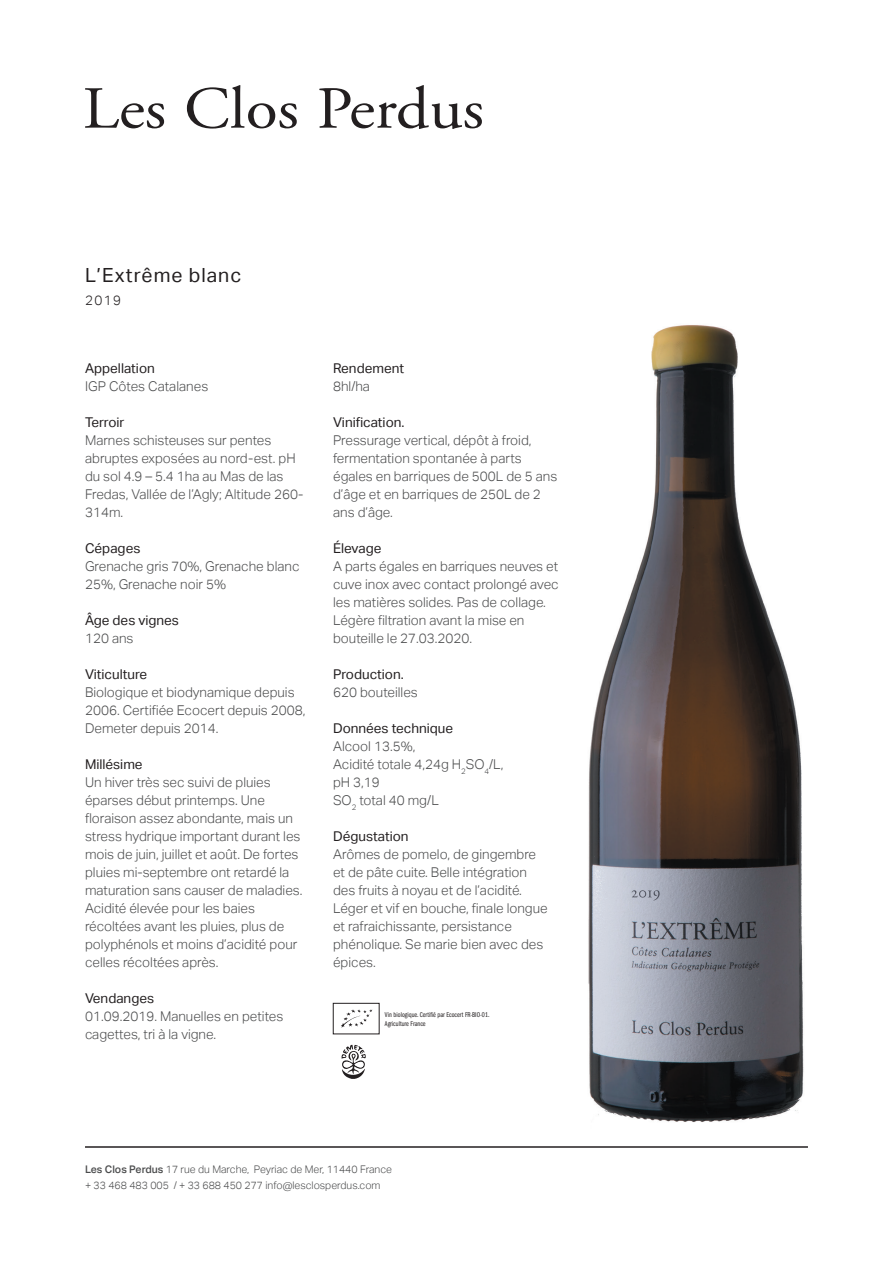
<style>
.page{position:relative;width:893px;height:1263px;background:#fff}
.page>*{position:absolute;margin:0;border:0;box-sizing:border-box;transform-origin:0 0}
.t1{font:19.5px "Aktiv Grotesk";letter-spacing:.05em;color:#231f20}
.t2{font:300 13.5px/18px "Aktiv Grotesk";color:#4b4c4d}
.t3{font:13.5px "Aktiv Grotesk";color:#231f20}
.t4{font:300 13.5px "Aktiv Grotesk";color:#231f20}
.t5{font:300 10.5px/16.5px "Aktiv Grotesk";color:#4b4c4d}
.t6{font:7.2px/8.7px "Franklin Gothic Book Cmpr";color:#231f20}
.s1{font-weight:500}
</style>
<div class="page">
<svg style="left:85px;top:88px;width:79px;height:40px"></svg>
<svg style="left:187px;top:85px;width:110px;height:44px"></svg>
<svg style="left:319px;top:85px;width:163px;height:44px"></svg>
<hr style="left:85px;top:1147px;width:723px;height:1px;background:#231f20">
<img style="left:588px;top:325px;width:216px;height:797px">
<div style="left:333px;top:1003px;width:46px;height:31px;border:1px solid #231f20"></div>
<svg style="left:341px;top:1009px;width:31px;height:19px"></svg>
<svg style="left:342px;top:1045px;width:23px;height:34px"></svg>
<h1 class="t1" style="left:85px;top:264px;width:158px">L’Extrême blanc</h1>
<p class="t4" style="left:85px;top:292px;width:38px">2019</p>
<p class="t3" style="left:85px;top:360px;width:71px">Appellation</p>
<p class="t2" style="left:85px;top:377px;width:125px">IGP Côtes Catalanes</p>
<p class="t3" style="left:85px;top:414px;width:41px">Terroir</p>
<p class="t2" style="left:85px;top:431px;width:220px">Marnes schisteuses sur pentes abruptes exposées au nord-est. pH du sol 4.9 – 5.4 1ha au Mas de las<br>Fredas, Vallée de l’Agly; Altitude 260-<br>314m.</p>
<p class="t3" style="left:85px;top:540px;width:57px">Cépages</p>
<p class="t2" style="left:85px;top:557px;width:216px">Grenache gris 70%, Grenache blanc<br>25%, Grenache noir 5%</p>
<p class="t3" style="left:85px;top:612px;width:95px">Âge des vignes</p>
<p class="t2" style="left:85px;top:629px;width:50px">120 ans</p>
<p class="t3" style="left:85px;top:666px;width:64px">Viticulture</p>
<p class="t2" style="left:85px;top:683px;width:222px">Biologique et biodynamique depuis<br>2006. Certifiée Ecocert depuis 2008,<br>Demeter depuis 2014.</p>
<p class="t3" style="left:85px;top:756px;width:59px">Millésime</p>
<p class="t2" style="left:85px;top:773px;width:219px">Un hiver très sec suivi de pluies éparses début printemps. Une floraison assez abondante, mais un stress hydrique important durant les mois de juin, juillet et août. De fortes pluies mi-septembre ont retardé la maturation sans causer de maladies.<br>Acidité élevée pour les baies récoltées avant les pluies, plus de polyphénols et moins d’acidité pour celles récoltées après.</p>
<p class="t3" style="left:85px;top:990px;width:71px">Vendanges</p>
<p class="t2" style="left:85px;top:1007px;width:200px">01.09.2019. Manuelles en petites cagettes, tri à la vigne.</p>
<p class="t3" style="left:333px;top:360px;width:73px">Rendement</p>
<p class="t2" style="left:333px;top:377px;width:38px">8hl/ha</p>
<p class="t3" style="left:333px;top:414px;width:73px">Vinification.</p>
<p class="t2" style="left:333px;top:431px;width:226px">Pressurage vertical, dépôt à froid, fermentation spontanée à parts égales en barriques de 500L de 5 ans d’âge et en barriques de 250L de 2 ans d’âge.</p>
<p class="t3" style="left:333px;top:540px;width:50px">Élevage</p>
<p class="t2" style="left:333px;top:557px;width:227px">A parts égales en barriques neuves et cuve inox avec contact prolongé avec les matières solides. Pas de collage.<br>Légère filtration avant la mise en bouteille le 27.03.2020.</p>
<p class="t3" style="left:333px;top:666px;width:72px">Production.</p>
<p class="t2" style="left:333px;top:683px;width:86px">620 bouteilles</p>
<p class="t3" style="left:333px;top:720px;width:122px">Données technique</p>
<p class="t2" style="left:333px;top:737px;width:172px">Alcool 13.5%,<br>Acidité totale 4,24g H<sub>2</sub>SO<sub>4</sub>/L, pH 3,19<br>SO<sub>2</sub> total 40 mg/L</p>
<p class="t3" style="left:333px;top:828px;width:77px">Dégustation</p>
<p class="t2" style="left:333px;top:845px;width:216px">Arômes de pomelo, de gingembre et de pâte cuite. Belle intégration des fruits à noyau et de l’acidité.<br>Léger et vif en bouche, finale longue et rafraichissante, persistance phénolique. Se marie bien avec des épices.</p>
<p class="t6" style="left:385px;top:1010px;width:106px">Vin biologique. Certifié par Ecocert FR-BIO-01.<br>Agriculture France</p>
<p class="t5" style="left:85px;top:1161px;width:309px"><span class="s1">Les Clos Perdus</span> 17 rue du Marche, Peyriac de Mer, 11440 France + 33 468 483 005 / + 33 688 450 277 info@lesclosperdus.com</p>
</div>
